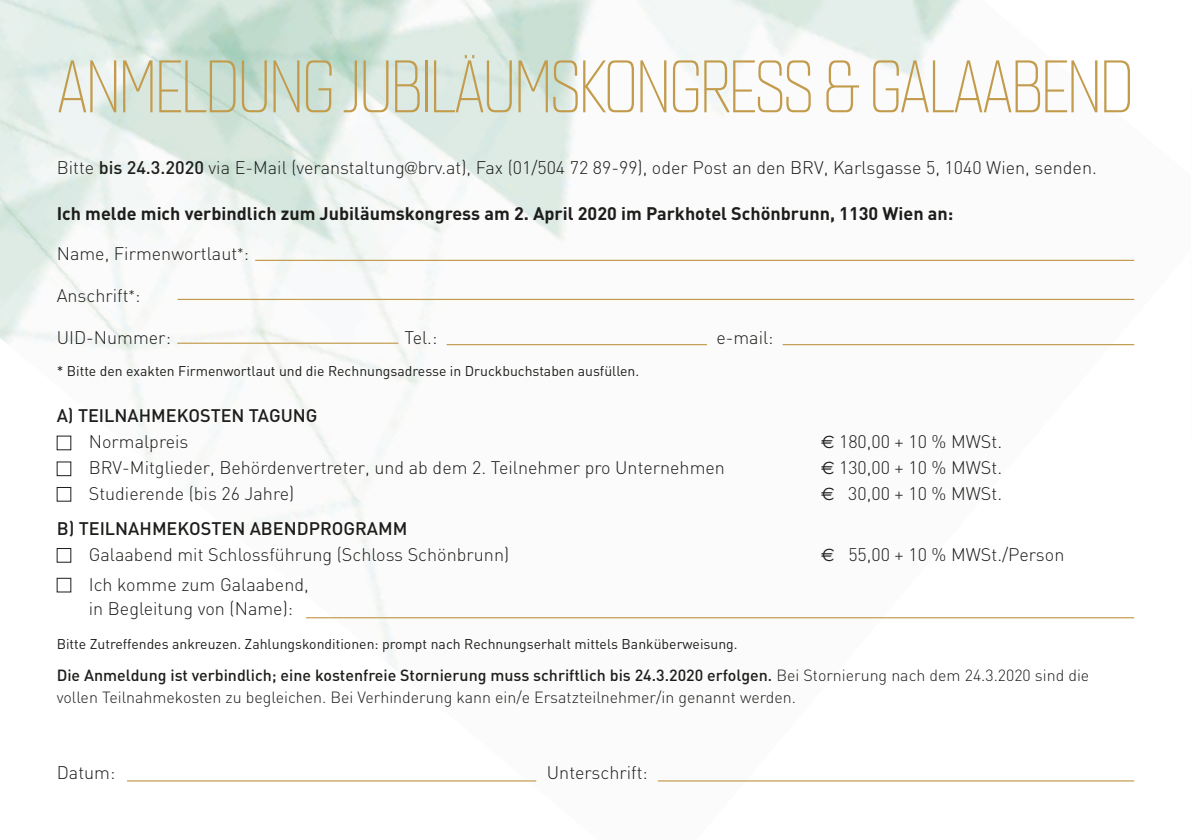
<style>
.page{position:relative;width:1191px;height:840px;background:#fff}
.page>*{position:absolute;margin:0;border:0;box-sizing:border-box;transform-origin:0 0}
.t1{font:73px "Quarca Con Lig";letter-spacing:-.02em;color:#c29c4c}
.t2{font:300 18px/24px "DIN";color:#1d1d1b}
.t3{font:700 18px "DIN";color:#1d1d1b}
.t4{font:500 18px "DIN";color:#1d1d1b}
.t5{font:300 16px/22px "DIN";color:#1d1d1b}
.t6{font:14px "DIN";color:#1d1d1b}
.s1{font-weight:500}
.s2{font-family:"Arial";font-weight:400}
.s3{font-size:14px}
.s4{font-family:"Euro Sans";font-weight:400}
</style>
<div class="page">
<img style="left:0;top:0;width:1135px;height:782px">
<hr style="left:177px;top:342px;width:221px;height:1px;background:#c29c4c">
<hr style="left:446px;top:344px;width:261px;height:1px;background:#c29c4c">
<hr style="left:255px;top:259px;width:879px;height:2px;background:#c29c4c">
<hr style="left:177px;top:298px;width:957px;height:2px;background:#c29c4c">
<hr style="left:782px;top:344px;width:352px;height:1px;background:#c29c4c">
<hr style="left:127px;top:779px;width:409px;height:2px;background:#c29c4c">
<hr style="left:658px;top:779px;width:476px;height:2px;background:#c29c4c">
<hr style="left:306px;top:616px;width:828px;height:2px;background:#c29c4c">
<div style="left:57px;top:461px;width:14px;height:15px;border:1px solid #1d1d1b"></div>
<div style="left:57px;top:547px;width:14px;height:15px;border:1px solid #1d1d1b"></div>
<div style="left:57px;top:487px;width:14px;height:14px;border:1px solid #1d1d1b"></div>
<div style="left:57px;top:577px;width:14px;height:15px;border:1px solid #1d1d1b"></div>
<h1 class="t1" style="left:57px;top:44px;width:577px">ANMELDUNGJUBILÄUMSKONGRESS</h1>
<h1 class="t1" style="left:823px;top:44px;width:312px">&amp; GALAABEND</h1>
<p class="t2" style="left:57px;top:155px;width:1041px">Bitte <span class="s1">bis 24.3.2020</span> via E-Mail (veranstaltung<span class="s2">@</span>brv.at), Fax (01/504 72 89-99), oder Post an den BRV, Karlsgasse 5, 1040 Wien, senden.</p>
<p class="t3" style="left:57px;top:201px;width:898px">Ich melde mich verbindlich zum Jubiläumskongress am 2. April 2020 im Parkhotel Schönbrunn, 1130 Wien an:</p>
<p class="t2" style="left:57px;top:241px;width:194px">Name, Firmenwortlaut<span class="s3">*</span>:</p>
<p class="t2" style="left:57px;top:283px;width:85px">Anschrift<span class="s3">*</span>:</p>
<p class="t2" style="left:57px;top:325px;width:116px">UID-Nummer:</p>
<p class="t2" style="left:404px;top:325px;width:34px">Tel.:</p>
<p class="t2" style="left:716px;top:325px;width:59px">e-mail:</p>
<p class="t6" style="left:57px;top:362px;width:584px">* Bitte den exakten Firmenwortlaut und die Rechnungsadresse in Druckbuchstaben ausfüllen.</p>
<p class="t4" style="left:57px;top:404px;width:154px">A) Tei lnahmekosten</p>
<p class="t4" style="left:249px;top:404px;width:70px">TAGUNG</p>
<p class="t2" style="left:89px;top:429px;width:101px">Normalpreis</p>
<p class="t2" style="left:821px;top:429px;width:183px"><span class="s4">€</span> 180,00 + 10 % MWSt.</p>
<p class="t2" style="left:89px;top:455px;width:638px">BRV-Mitglieder, Behördenvertreter, und ab dem 2. Teilnehmer pro Unternehmen</p>
<p class="t2" style="left:821px;top:455px;width:183px"><span class="s4">€</span> 130,00 + 10 % MWSt.</p>
<p class="t2" style="left:89px;top:481px;width:207px">Studierende (bis 26 Jahre)</p>
<p class="t2" style="left:821px;top:481px;width:182px"><span class="s4">€</span> 30,00 + 10 % MWSt.</p>
<p class="t4" style="left:57px;top:517px;width:154px">B) Tei lnahmekosten</p>
<p class="t4" style="left:250px;top:517px;width:143px">ABENDPROGRAMM</p>
<p class="t2" style="left:89px;top:542px;width:422px">Galaabend mit Schlossführung (Schloss Schönbrunn)</p>
<p class="t2" style="left:821px;top:542px;width:245px"><span class="s4">€</span> 55,00 + 10 % MWSt./Person</p>
<p class="t2" style="left:89px;top:571px;width:221px">Ich komme zum Galaabend, in Begleitung von (Name):</p>
<p class="t6" style="left:57px;top:634px;width:682px">Bitte Zutreffendes ankreuzen. Zahlungskonditionen: prompt nach Rechnungserhalt mittels Banküberweisung.</p>
<p class="t5" style="left:57px;top:663px;width:1034px"><span class="s1">Die Anmeldung ist verbindlich; eine kostenfreie Stornierung muss schriftlich bis 24.3.2020 erfolgen.</span> Bei Stornierung nach dem 24.3.2020 sind die vollen Teilnahmekosten zu begleichen. Bei Verhinderung kann ein/e Ersatzteilnehmer/in genannt werden.</p>
<p class="t2" style="left:57px;top:759px;width:60px">Datum:</p>
<p class="t2" style="left:547px;top:759px;width:102px">Unterschrift:</p>
</div>
